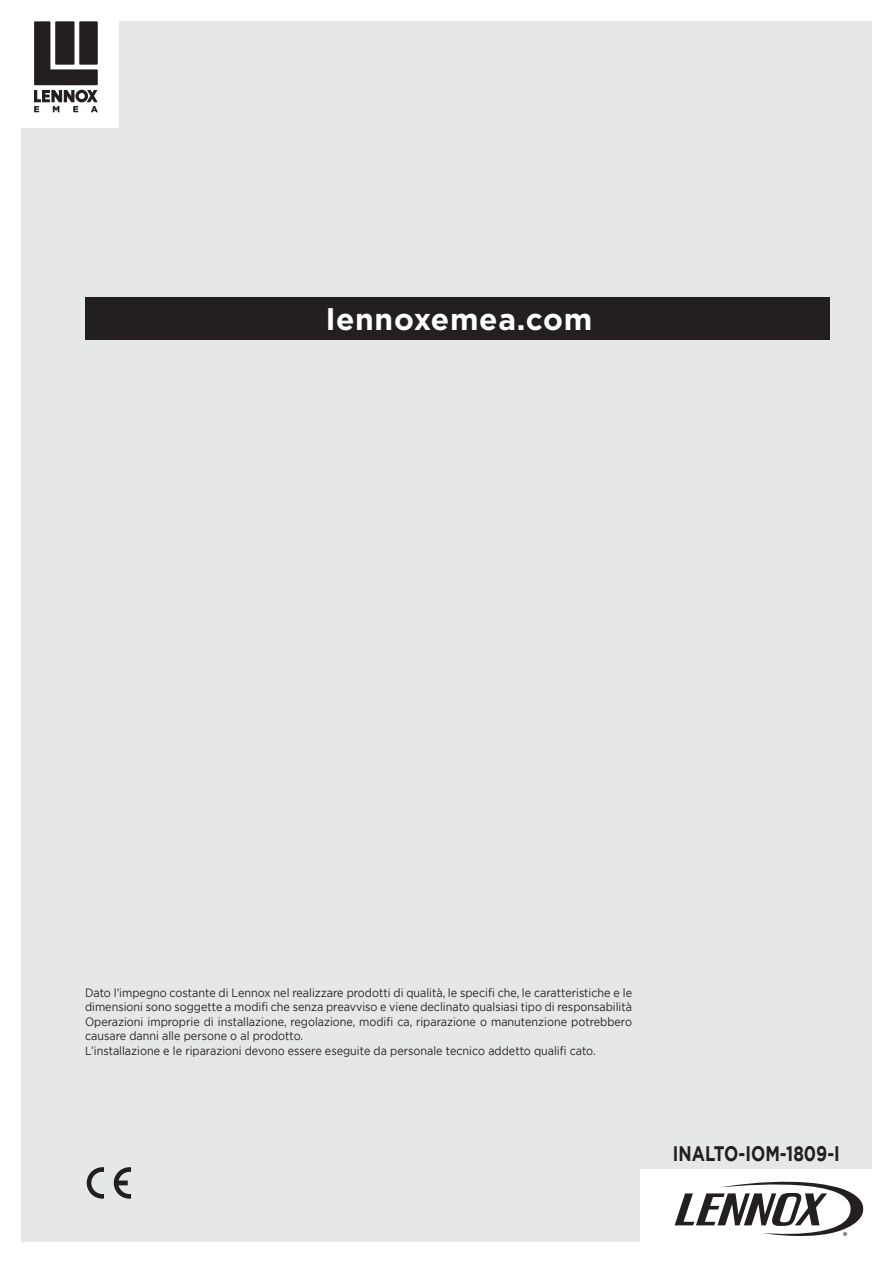
<style>
.page{position:relative;width:893px;height:1263px;background:#fff}
.page>*{position:absolute;margin:0;border:0;box-sizing:border-box;transform-origin:0 0}
.t1{font:700 30px "Gotham Pro";letter-spacing:.025em;color:#fff}
.t2{font:700 21px "Gotham";color:#231f20;scale:.8 1}
.t3{font:12px/14.4px "Gotham";color:#231f20;scale:.9 1}
</style>
<div class="page">
<div style="left:21px;top:21px;width:851px;height:1221px;background:#e6e7e8"></div>
<div style="left:640px;top:1169px;width:253px;height:94px;background:#fff"></div>
<div style="left:13px;top:0;width:106px;height:128px;background:#fff"></div>
<svg style="left:34px;top:21px;width:64px;height:91px"></svg>
<svg style="left:675px;top:1181px;width:189px;height:56px"></svg>
<div style="left:85px;top:298px;width:744px;height:42px;background:#231f20"></div>
<svg style="left:87px;top:1167px;width:17px;height:32px"></svg>
<svg style="left:114px;top:1167px;width:17px;height:32px"></svg>
<h1 class="t1" style="left:326px;top:308px;width:268px">lennoxemea.com</h1>
<p class="t3" style="left:85px;top:986px;width:609px">Dato l’impegno costante di Lennox nel realizzare prodotti di qualità, le specifi che, le caratteristiche e le dimensioni sono soggette a modifi che senza preavviso e viene declinato qualsiasi tipo di responsabilità Operazioni improprie di installazione, regolazione, modifi ca, riparazione o manutenzione potrebbero causare danni alle persone o al prodotto.<br>L’installazione e le riparazioni devono essere eseguite da personale tecnico addetto qualifi cato.</p>
<h2 class="t2" style="left:673px;top:1144px;width:210px">INALTO-IOM-1809-I</h2>
</div>
